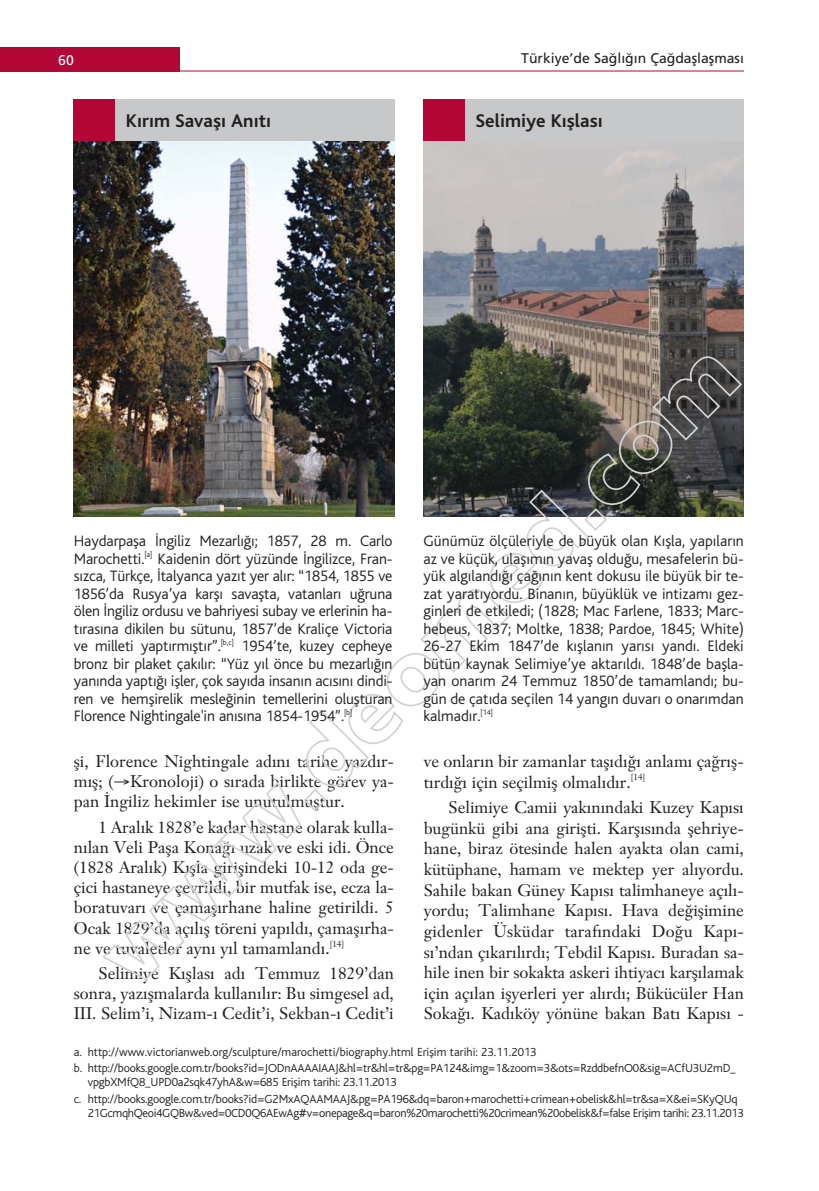
<style>
.page{position:relative;width:819px;height:1191px;background:#fff}
.page>*{position:absolute;margin:0;border:0;box-sizing:border-box;transform-origin:0 0}
.t1{font:700 19.25px "Bliss Turkish";color:#231f20}
.t2{font:16.62px/20.7px "Janson Text";color:#231f20;text-align:justify}
.t3{font:300 15.75px/17.5px "Bliss Turkish";letter-spacing:-.005em;color:#231f20;text-align:justify}
.t4{font:14px "Frutiger";color:#231f20}
.t5{font:14px "Frutiger";color:#fff}
.t6{font:300 12.25px/16.4px "Bliss Turkish";letter-spacing:-.015em;color:#231f20}
</style>
<div class="page">
<img style="left:423px;top:141px;width:320px;height:215px">
<img style="left:74px;top:141px;width:320px;height:376px">
<hr style="left:0;top:71px;width:743px;height:1px;background:#b30738">
<div style="left:0;top:47px;width:179px;height:24px;background:#b30738"></div>
<div style="left:74px;top:100px;width:320px;height:41px;background:#c6c8ca"></div>
<div style="left:74px;top:100px;width:41px;height:41px;background:#b30738"></div>
<div style="left:423px;top:100px;width:320px;height:41px;background:#c6c8ca"></div>
<div style="left:423px;top:100px;width:42px;height:41px;background:#b30738"></div>
<svg style="left:101px;top:356px;width:642px;height:624px"></svg>
<p class="t5" style="left:58px;top:54px;width:17px">60</p>
<p class="t4" style="left:521px;top:52px;width:224px">Türkiye’de Sa¤l›¤›n Ça¤dafllaflmas›</p>
<p class="t1" style="left:126px;top:113px;width:147px">K›r›m Savafl› An›t›</p>
<p class="t1" style="left:475px;top:113px;width:129px">Selimiye K›fllas›</p>
<p class="t3" style="left:74px;top:534px;width:320px">Haydarpafla ‹ngiliz Mezarl›¤›; 1857, 28 m. Carlo Marochetti.<sup>[a]</sup> Kaidenin dört yüzünde ‹ngilizce, Fran&shy;s›zca, Türkçe, ‹talyanca yaz›t yer al›r: “1854, 1855 ve 1856’da Rusya’ya karfl› savaflta, vatanlar› u¤runa ölen ‹ngiliz ordusu ve bahriyesi subay ve erlerinin ha&shy;t›ras›na dikilen bu sütunu, 1857’de Kraliçe Victoria ve milleti yapt›rm›flt›r”.<sup>[b,c]</sup> 1954’te, kuzey cepheye bronz bir plaket çak›l›r: “Yüz y›l önce bu mezarl›¤›n yan›nda yapt›¤› ifller, çok say›da insan›n ac›s›n› dindi&shy;ren ve hemflirelik mesle¤inin temellerini oluflturan Florence Nightingale'in an›s›na 1854-1954”.<sup>[b]</sup></p>
<p class="t2" style="left:74px;top:753px;width:321px;line-height:20.1px">fli, Florence Nightingale ad›n› tarihe yazd›r&shy;m›fl; (→Kronoloji) o s›rada birlikte görev ya&shy;pan ‹ngiliz hekimler ise unutulmufltur.</p>
<p class="t2" style="left:74px;top:818px;width:321px;line-height:20.1px;text-indent:25px">1 Aral›k 1828’e kadar hastane olarak kulla&shy;n›lan Veli Pafla Kona¤› uzak ve eski idi. Önce (1828 Aral›k) K›flla giriflindeki 10-12 oda ge&shy;çici hastaneye çevrildi, bir mutfak ise, ecza la&shy;boratuvar› ve çamafl›rhane haline getirildi. 5<br>Ocak 1829’da aç›l›fl töreni yap›ld›, çamafl›rha&shy;ne ve tuvaletler ayn› y›l tamamland›.<sup>[14]</sup></p>
<p class="t2" style="left:74px;top:965px;width:321px;line-height:20.1px;text-indent:25px">Selimiye K›fllas› ad› Temmuz 1829’dan sonra, yaz›flmalarda kullan›l›r: Bu simgesel ad, III. Selim’i, Nizam-› Cedit’i, Sekban-› Cedit’i</p>
<p class="t3" style="left:423px;top:534px;width:322px">Günümüz ölçüleriyle de büyük olan K›flla, yap›lar›n az ve küçük, ulafl›m›n yavafl oldu¤u, mesafelerin bü&shy;yük alg›land›¤› ça¤›n›n kent dokusu ile büyük bir te&shy;zat yarat›yordu. Binan›n, büyüklük ve intizam› gez&shy;ginleri de etkiledi; (1828; Mac Farlene, 1833; Marc&shy;hebeus, 1837; Moltke, 1838; Pardoe, 1845; White)<br>26-27 Ekim 1847’de k›fllan›n yar›s› yand›. Eldeki bütün kaynak Selimiye’ye aktar›ld›. 1848’de baflla&shy;yan onar›m 24 Temmuz 1850’de tamamland›; bu&shy;gün de çat›da seçilen 14 yang›n duvar› o onar›mdan kalmad›r.<sup>[14]</sup></p>
<p class="t2" style="left:424px;top:752px;width:321px">ve onlar›n bir zamanlar tafl›d›¤› anlam› ça¤r›fl&shy;t›rd›¤› için seçilmifl olmal›d›r.<sup>[14]</sup></p>
<p class="t2" style="left:424px;top:799px;width:321px;text-indent:25px">Selimiye Camii yak›n›ndaki Kuzey Kap›s› bugünkü gibi ana giriflti. Karfl›s›nda flehriye&shy;hane, biraz ötesinde halen ayakta olan cami, kütüphane, hamam ve mektep yer al›yordu.<br>Sahile bakan Güney Kap›s› talimhaneye aç›l›- yordu; Talimhane Kap›s›. Hava de¤iflimine gidenler Üsküdar taraf›ndaki Do¤u Kap›- s›’ndan ç›kar›l›rd›; Tebdil Kap›s›. Buradan sa&shy;hile inen bir sokakta askeri ihtiyac› karfl›lamak için aç›lan iflyerleri yer al›rd›; Bükücüler Han Soka¤›. Kad›köy yönüne bakan Bat› Kap›s› -</p>
<p class="t6" style="left:74px;top:1044px;width:663px">a. http://www.victorianweb.org/sculpture/marochetti/biography.html Eriflim tarihi: 23.11.2013<br>b. http://books.google.com.tr/books?id=JODnAAAAIAAJ&amp;hl=tr&amp;hl=tr&amp;pg=PA124&amp;img=1&amp;zoom=3&amp;ots=RzddbefnO0&amp;sig=ACfU3U2mD_</p>
<p class="t6" style="left:74px;top:1075px;width:665px;text-indent:14px">vpgbXMfQ8_UPD0a2sqk47yhA&amp;w=685 Eriflim tarihi: 23.11.2013<br>c. http://books.google.com.tr/books?id=G2MxAQAAMAAJ&amp;pg=PA196&amp;dq=baron+marochetti+crimean+obelisk&amp;hl=tr&amp;sa=X&amp;ei=SKyQUq</p>
<p class="t6" style="left:88px;top:1105px;width:657px">21GcmqhQeoi4GQBw&amp;ved=0CD0Q6AEwAg#v=onepage&amp;q=baron%20marochetti%20crimean%20obelisk&amp;f=false Eriflim tarihi: 23.11.2013</p>
</div>
